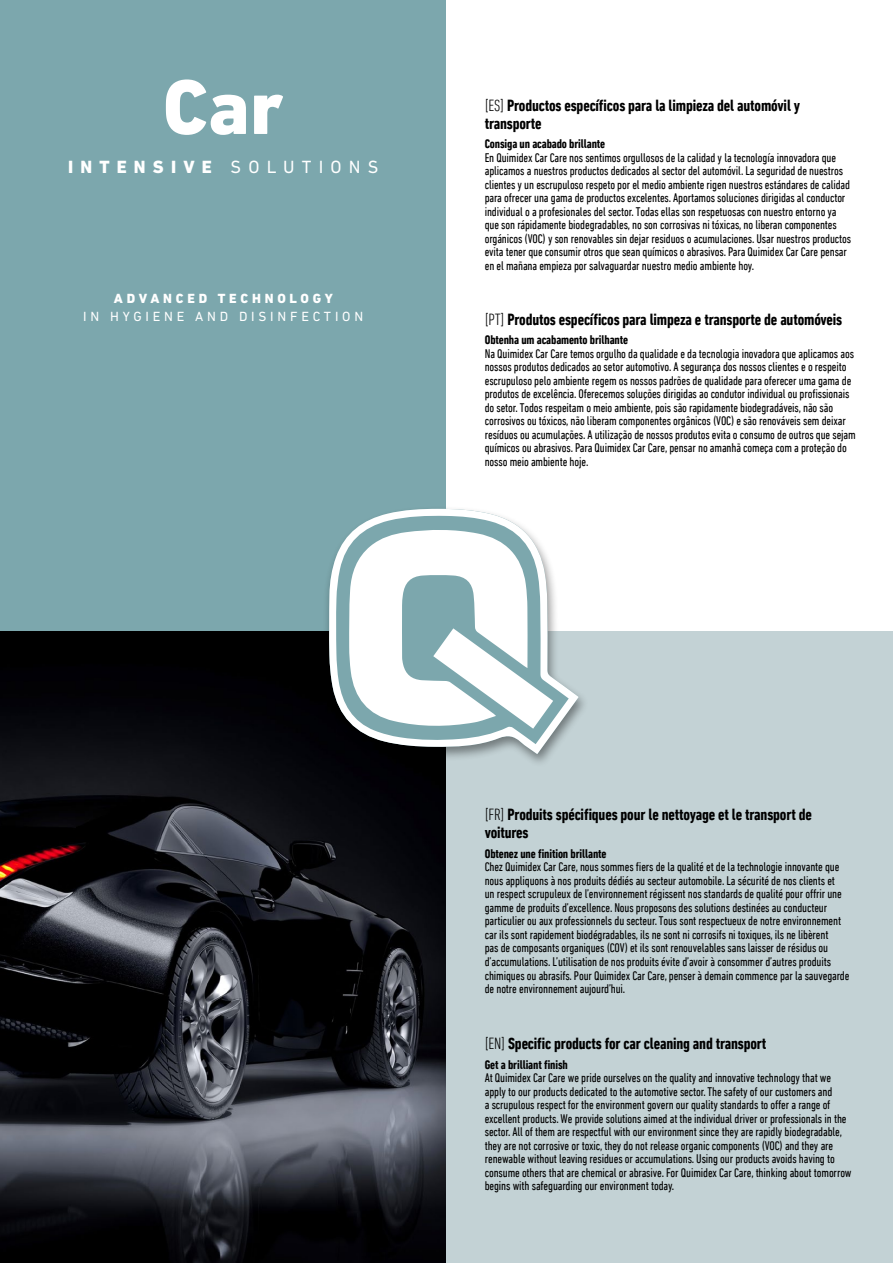
<style>
.page{position:relative;width:893px;height:1263px;background:#fff}
.page>*{position:absolute;margin:0;border:0;box-sizing:border-box;transform-origin:0 0}
.t1{font:800 78.75px "DIN Next LT Pro";color:#fff}
.t2{font:800 18px "DIN Next LT Pro";letter-spacing:.4em;color:#fff}
.t3{font:700 condensed 16.5px/18px "DIN Next LT Pro";letter-spacing:-.01em;color:#000}
.t4{font:13.5px "DIN Next LT Pro";letter-spacing:.28em;color:#fff}
.t5{font:800 13.5px "DIN Next LT Pro";letter-spacing:.28em;color:#fff}
.t6{font:condensed 12.75px/13.5px "DIN Next LT Pro";letter-spacing:-.01em;color:#000}
.t7{font:700 condensed 12.75px "DIN Next LT Pro";letter-spacing:-.01em;color:#000}
.s1{font-weight:400}
.s2{font-weight:300}
</style>
<div class="page">
<div style="left:0;top:0;width:446px;height:631px;background:#7ca7ad"></div>
<img style="left:0;top:631px;width:446px;height:632px">
<div style="left:446px;top:631px;width:447px;height:632px;background:#c3d2d5"></div>
<div style="left:323px;top:505px;width:266px;height:263px;background:#000;opacity:.42"></div>
<svg style="left:329px;top:509px;width:250px;height:245px"></svg>
<h1 class="t1" style="left:163px;top:61px;width:122px">Car</h1>
<h2 class="t2" style="left:68px;top:157px;width:312px">INTENSIVE <span class="s1">SOLUTIONS</span></h2>
<p class="t5" style="left:114px;top:290px;width:220px">ADVANCED TECHNOLOGY</p>
<p class="t4" style="left:83px;top:308px;width:281px">IN HYGIENE AND DISINFECTION</p>
<p class="t3" style="left:485px;top:96px;width:317px"><span class="s2">[ES]</span> Productos específicos para la limpieza del automóvil y transporte</p>
<p class="t7" style="left:485px;top:137px;width:122px">Consiga un acabado brillante</p>
<p class="t6" style="left:485px;top:150px;width:368px">En Quimidex Car Care nos sentimos orgullosos de la calidad y la tecnología innovadora que aplicamos a nuestros productos dedicados al sector del automóvil. La seguridad de nuestros clientes y un escrupuloso respeto por el medio ambiente rigen nuestros estándares de calidad para ofrecer una gama de productos excelentes. Aportamos soluciones dirigidas al conductor individual o a profesionales del sector. Todas ellas son respetuosas con nuestro entorno ya que son rápidamente biodegradables, no son corrosivas ni tóxicas, no liberan componentes orgánicos (VOC) y son renovables sin dejar residuos o acumulaciones. Usar nuestros productos evita tener que consumir otros que sean químicos o abrasivos. Para Quimidex Car Care pensar en el mañana empieza por salvaguardar nuestro medio ambiente hoy.</p>
<p class="t3" style="left:485px;top:310px;width:359px"><span class="s2">[PT]</span> Produtos específicos para limpeza e transporte de automóveis</p>
<p class="t7" style="left:485px;top:332px;width:145px">Obtenha um acabamento brilhante</p>
<p class="t6" style="left:485px;top:346px;width:373px">Na Quimidex Car Care temos orgulho da qualidade e da tecnologia inovadora que aplicamos aos nossos produtos dedicados ao setor automotivo. A segurança dos nossos clientes e o respeito escrupuloso pelo ambiente regem os nossos padrões de qualidade para oferecer uma gama de produtos de excelência. Oferecemos soluções dirigidas ao condutor individual ou profissionais do setor. Todos respeitam o meio ambiente, pois são rapidamente biodegradáveis, não são corrosivos ou tóxicos, não liberam componentes orgânicos (VOC) e são renováveis sem deixar resíduos ou acumulações. A utilização de nossos produtos evita o consumo de outros que sejam químicos ou abrasivos. Para Quimidex Car Care, pensar no amanhã começa com a proteção do nosso meio ambiente hoje.</p>
<p class="t3" style="left:485px;top:806px;width:329px"><span class="s2">[FR]</span> Produits spécifiques pour le nettoyage et le transport de voitures</p>
<p class="t7" style="left:485px;top:846px;width:123px">Obtenez une finition brillante</p>
<p class="t6" style="left:485px;top:860px;width:366px">Chez Quimidex Car Care, nous sommes fiers de la qualité et de la technologie innovante que nous appliquons à nos produits dédiés au secteur automobile. La sécurité de nos clients et<br>un respect scrupuleux de l’environnement régissent nos standards de qualité pour offrir une gamme de produits d’excellence. Nous proposons des solutions destinées au conducteur particulier ou aux professionnels du secteur. Tous sont respectueux de notre environnement car ils sont rapidement biodégradables, ils ne sont ni corrosifs ni toxiques, ils ne libèrent<br>pas de composants organiques (COV) et ils sont renouvelables sans laisser de résidus ou d’accumulations. L’utilisation de nos produits évite d’avoir à consommer d’autres produits chimiques ou abrasifs. Pour Quimidex Car Care, penser à demain commence par la sauvegarde de notre environnement aujourd’hui.</p>
<p class="t3" style="left:485px;top:1034px;width:283px"><span class="s2">[EN]</span> Specific products for car cleaning and transport</p>
<p class="t7" style="left:485px;top:1057px;width:85px">Get a brilliant finish</p>
<p class="t6" style="left:485px;top:1071px;width:368px">At Quimidex Car Care we pride ourselves on the quality and innovative technology that we apply to our products dedicated to the automotive sector. The safety of our customers and<br>a scrupulous respect for the environment govern our quality standards to offer a range of excellent products. We provide solutions aimed at the individual driver or professionals in the sector. All of them are respectful with our environment since they are rapidly biodegradable, they are not corrosive or toxic, they do not release organic components (VOC) and they are renewable without leaving residues or accumulations. Using our products avoids having to consume others that are chemical or abrasive. For Quimidex Car Care, thinking about tomorrow begins with safeguarding our environment today.</p>
</div>
